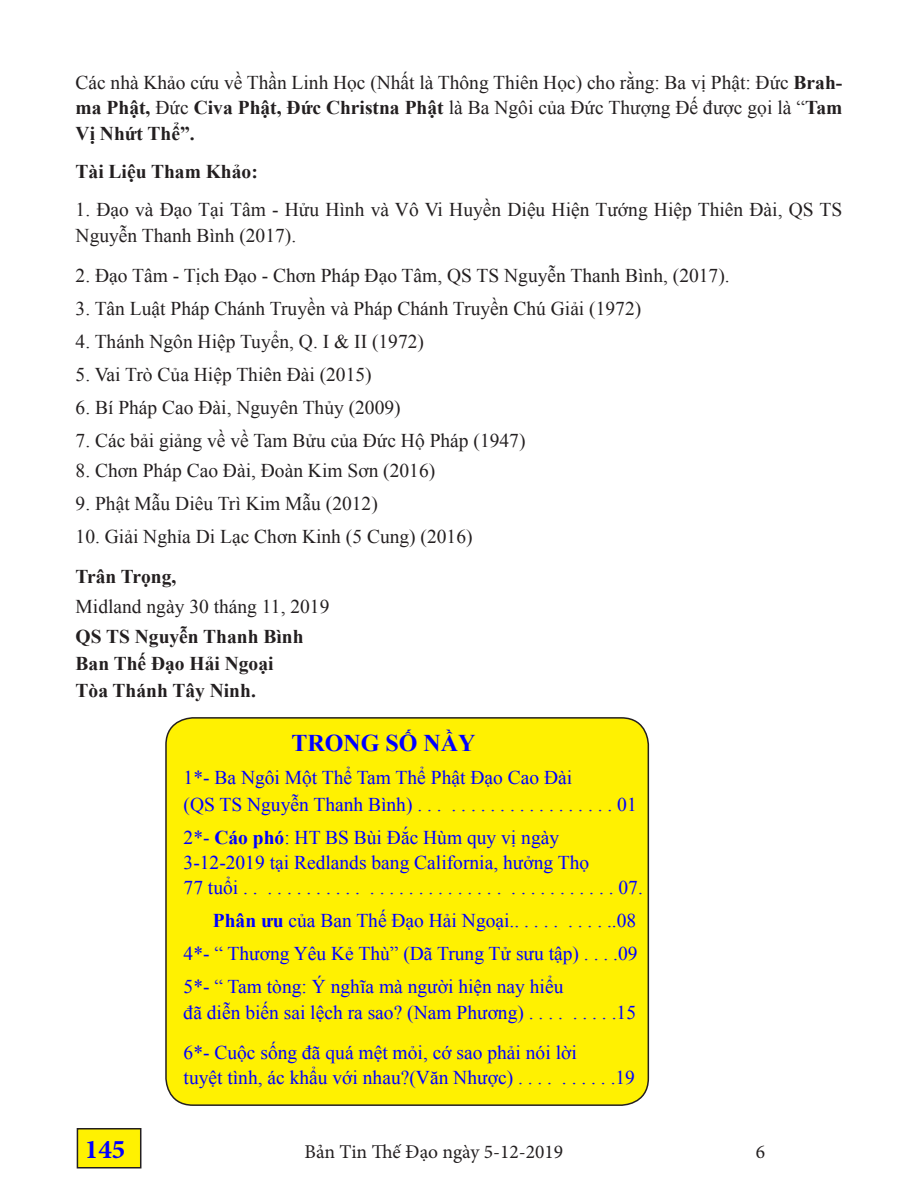
<style>
.page{position:relative;width:918px;height:1188px;background:#fff}
.page>*{position:absolute;margin:0;border:0;box-sizing:border-box;transform-origin:0 0}
.t1{font:700 27px "Minion Pro";color:#00f}
.t2{font:700 24px "Times New Roman";color:#00f}
.t3{font:19.5px/25.2px "Times New Roman";color:#231f20;text-align:justify}
.t4{font:19.5px/25.2px "Times New Roman";color:#00f}
.t5{font:700 19.5px/27px "Times New Roman";color:#231f20}
.t6{font:19.5px "Minion Pro";color:#231f20}
.s1{font-weight:700}
</style>
<div class="page">
<div style="left:77px;top:1129px;width:64px;height:39px;background:#fff101"></div>
<div style="left:77px;top:1128px;width:64px;height:40px;border:2px solid #231f20"></div>
<div style="left:166px;top:718px;width:482px;height:387px;background:#fff101;border-radius:27px"></div>
<div style="left:165px;top:717px;width:484px;height:389px;border:2px solid #231f20;border-radius:27px"></div>
<p class="t3" style="left:76px;top:70px;width:768px">Các nhà Khảo cứu về Thần Linh Học (Nhất là Thông Thiên Học) cho rằng: Ba vị Phật: Đức <span class="s1">Brah&shy;ma Phật,</span> Đức <span class="s1">Civa Phật, Đức Christna Phật</span> là Ba Ngôi của Đức Thượng Đế được gọi là “<span class="s1">Tam Vị Nhứt Thể”.</span></p>
<p class="t5" style="left:76px;top:157px;width:184px">Tài Liệu Tham Khảo:</p>
<p class="t3" style="left:76px;top:197px;width:768px">1. Đạo và Đạo Tại Tâm - Hửu Hình và Vô Vi Huyền Diệu Hiện Tướng Hiệp Thiên Đài, QS TS<br>Nguyễn Thanh Bình (2017).</p>
<p class="t3" style="left:76px;top:262px;width:656px">2. Đạo Tâm - Tịch Đạo - Chơn Pháp Đạo Tâm, QS TS Nguyễn Thanh Bình, (2017).</p>
<p class="t3" style="left:76px;top:295px;width:567px">3. Tân Luật Pháp Chánh Truyền và Pháp Chánh Truyền Chú Giải (1972)</p>
<p class="t3" style="left:76px;top:328px;width:350px">4. Thánh Ngôn Hiệp Tuyển, Q. I &amp; II (1972)</p>
<p class="t3" style="left:76px;top:361px;width:298px">5. Vai Trò Của Hiệp Thiên Đài (2015)</p>
<p class="t3" style="left:76px;top:394px;width:327px">6. Bí Pháp Cao Đài, Nguyên Thủy (2009)</p>
<p class="t3" style="left:76px;top:427px;width:451px">7. Các bải giảng về về Tam Bửu của Đức Hộ Pháp (1947)</p>
<p class="t3" style="left:76px;top:457px;width:361px">8. Chơn Pháp Cao Đài, Đoàn Kim Sơn (2016)</p>
<p class="t3" style="left:76px;top:490px;width:304px">9. Phật Mẫu Diêu Trì Kim Mẫu (2012)</p>
<p class="t3" style="left:76px;top:523px;width:399px">10. Giải Nghỉa Di Lạc Chơn Kinh (5 Cung) (2016)</p>
<p class="t5" style="left:76px;top:562px;width:102px">Trân Trọng,</p>
<p class="t3" style="left:76px;top:593px;width:255px">Midland ngày 30 tháng 11, 2019</p>
<p class="t5" style="left:76px;top:622px;width:229px">QS TS Nguyễn Thanh Bình<br>Ban Thế Đạo Hải Ngoại<br>Tòa Thánh Tây Ninh.</p>
<p class="t2" style="left:292px;top:726px;width:186px">TRONG SỐ NẦY</p>
<p class="t4" style="left:184px;top:764px;width:455px;line-height:27px">1*- Ba Ngôi Một Thể Tam Thể Phật Đạo Cao Đài<br>(QS TS Nguyễn Thanh Bình) . . . . . . . . . . . . . . . . . . . . 01</p>
<p class="t4" style="left:184px;top:824px;width:461px">2*- <span class="s1">Cáo phó</span>: HT BS Bùi Đắc Hùm quy vị ngày<br>3-12-2019 tại Redlands bang California, hưởng Thọ<br>77 tuổi . . . . . . . . . . . . . . . . . . . . . . . . . . . . . . . . . . . . . 07.</p>
<p class="t4" style="left:184px;top:904px;width:456px;line-height:33px;text-align:justify;text-indent:29px"><span class="s1">Phân ưu</span> của Ban Thế Đạo Hải Ngoại.. . . . . . . . . ..08<br>4*- “ Thương Yêu Kẻ Thù” (Dã Trung Tử sưu tập) . . . .09<br>5*- “ Tam tòng: Ý nghĩa mà người hiện nay hiểu</p>
<p class="t4" style="left:184px;top:992px;width:454px;line-height:40.2px">đã diễn biến sai lệch ra sao? (Nam Phương) . . . . . . . . .15<br>6*- Cuộc sống đã quá mệt mỏi, cớ sao phải nói lời</p>
<p class="t4" style="left:184px;top:1064px;width:453px">tuyệt tình, ác khẩu với nhau?(Văn Nhược) . . . . . . . . . .19</p>
<h1 class="t1" style="left:85px;top:1130px;width:42px">145</h1>
<p class="t6" style="left:305px;top:1139px;width:260px">Bản Tin Thế Đạo ngày 5-12-2019</p>
<p class="t6" style="left:756px;top:1139px;width:11px">6</p>
</div>
